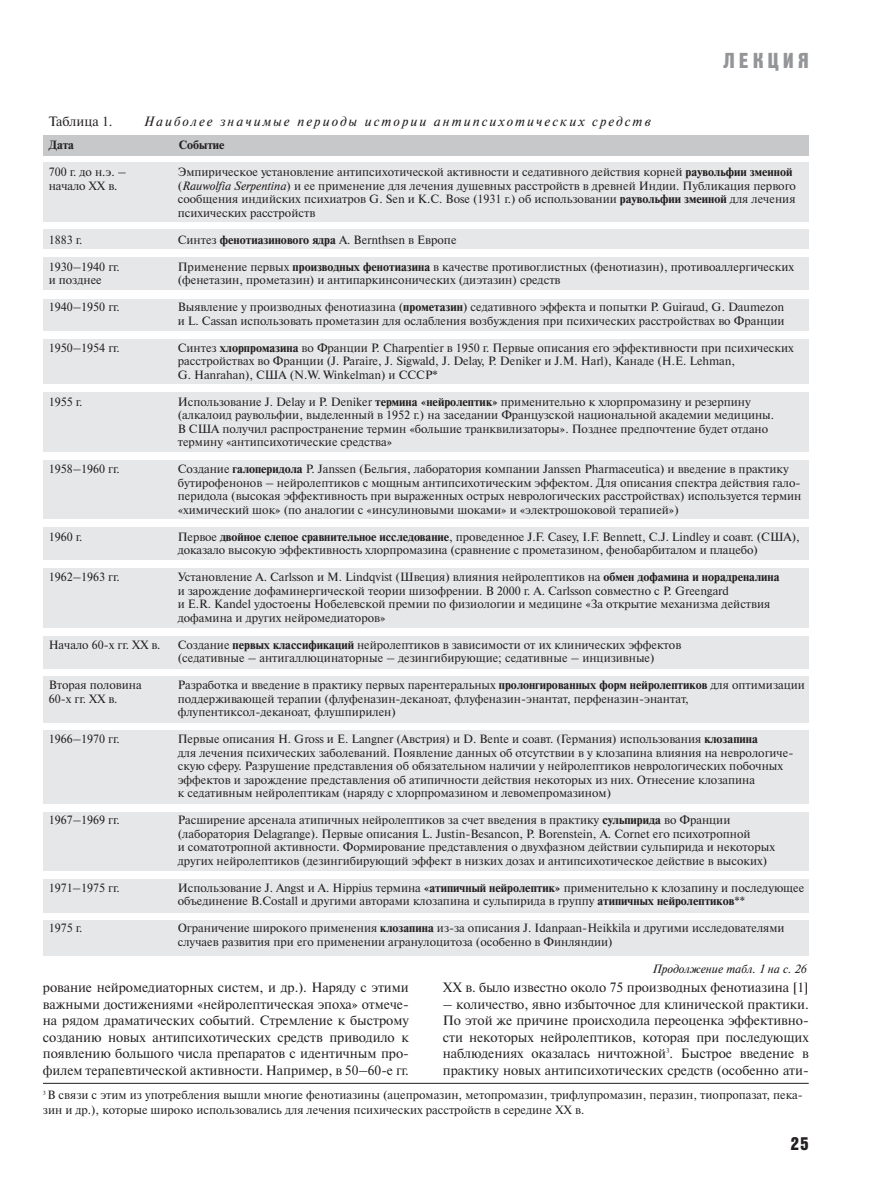
<style>
.page{position:relative;width:893px;height:1190px;background:#fff}
.page>*{position:absolute;margin:0;border:0;box-sizing:border-box;transform-origin:0 0}
.t1{font:21px "Bastion Kontrast";letter-spacing:.21em;color:#939598}
.t2{font:18px "Bastion Kontrast";color:#231f20}
.t3{font:13.5px/16.5px "Newton C";letter-spacing:-.005em;color:#231f20;text-align:justify}
.t4{font:italic 13.5px "Newton C";letter-spacing:.15em;color:#231f20}
.t5{font:12px/13.5px "Newton C";color:#231f20}
.t6{font:italic 12px "Newton C";color:#231f20}
.t7{font:700 12px "Newton C";color:#231f20}
.s1{font-weight:700}
.s2{font-style:italic}
</style>
<div class="page">
<div style="left:43px;top:135px;width:765px;height:21px;background:#c6c8ca"></div>
<div style="left:43px;top:163px;width:765px;height:59px;background:#e6e7e8"></div>
<div style="left:43px;top:230px;width:765px;height:19px;background:#e6e7e8"></div>
<div style="left:43px;top:257px;width:765px;height:33px;background:#e6e7e8"></div>
<div style="left:43px;top:298px;width:765px;height:32px;background:#e6e7e8"></div>
<div style="left:43px;top:339px;width:765px;height:45px;background:#e6e7e8"></div>
<div style="left:43px;top:392px;width:765px;height:60px;background:#e6e7e8"></div>
<div style="left:43px;top:460px;width:765px;height:59px;background:#e6e7e8"></div>
<div style="left:43px;top:528px;width:765px;height:32px;background:#e6e7e8"></div>
<div style="left:43px;top:568px;width:765px;height:60px;background:#e6e7e8"></div>
<div style="left:43px;top:636px;width:765px;height:33px;background:#e6e7e8"></div>
<div style="left:43px;top:676px;width:765px;height:47px;background:#e6e7e8"></div>
<div style="left:43px;top:730px;width:765px;height:74px;background:#e6e7e8"></div>
<div style="left:43px;top:812px;width:765px;height:58px;background:#e6e7e8"></div>
<div style="left:43px;top:878px;width:765px;height:34px;background:#e6e7e8"></div>
<div style="left:43px;top:920px;width:765px;height:36px;background:#e6e7e8"></div>
<hr style="left:43px;top:1083px;width:765px;height:1px;background:#231f20">
<h1 class="t1" style="left:723px;top:53px;width:87px">ЛЕКЦИЯ</h1>
<p class="t3" style="left:49px;top:114px;width:65px">Таблица 1.</p>
<p class="t4" style="left:144px;top:116px;width:508px">Наиболее значимые периоды истории антипсихотических средств</p>
<p class="t7" style="left:49px;top:140px;width:27px">Дата</p>
<p class="t7" style="left:179px;top:140px;width:47px">Событие</p>
<p class="t5" style="left:49px;top:166px;width:79px">700 г. до н.э. – начало XX в.</p>
<p class="t5" style="left:178px;top:166px;width:619px">Эмпирическое установление антипсихотической активности и седативного действия корней <span class="s1">раувольфии змеиной </span>(<span class="s2">Rauwolfia Serpentina</span>) и ее применение для лечения душевных расстройств в древней Индии. Публикация первого сообщения индийских психиатров G. Sen и K.C. Bose (1931 г.) об использовании <span class="s1">раувольфии змеиной</span> для лечения психических расстройств</p>
<p class="t5" style="left:178px;top:234px;width:280px">Синтез <span class="s1">фенотиазинового ядра</span> A. Bernthsen в Европе</p>
<p class="t5" style="left:178px;top:261px;width:618px">Применение первых <span class="s1">производных фенотиазина</span> в качестве противоглистных (фенотиазин), противоаллергических (фенетазин, прометазин) и антипаркинсонических (диэтазин) средств</p>
<p class="t5" style="left:178px;top:301px;width:608px">Выявление у производных фенотиазина (<span class="s1">прометазин</span>) седативного эффекта и попытки P. Guiraud, G. Daumezon и L. Cassan использовать прометазин для ослабления возбуждения при психических расстройствах во Франции</p>
<p class="t5" style="left:178px;top:342px;width:617px">Синтез <span class="s1">хлорпромазина</span> во Франции P. Charpentier в 1950 г. Первые описания его эффективности при психических расстройствах во Франции (J. Paraire, J. Sigwald, J. Delay, P. Deniker и J.M. Harl), Канаде (H.E. Lehman,<br>G. Hanrahan), США (N.W. Winkelman) и СССР*</p>
<p class="t5" style="left:178px;top:396px;width:598px">Использование J. Delay и P. Deniker <span class="s1">термина «нейролептик»</span> применительно к хлорпромазину и резерпину (алкалоид раувольфии, выделенный в 1952 г.) на заседании Французской национальной академии медицины.<br>В США получил распространение термин «большие транквилизаторы». Позднее предпочтение будет отдано термину «антипсихотические средства»</p>
<p class="t5" style="left:178px;top:463px;width:625px">Создание <span class="s1">галоперидола</span> P. Janssen (Бельгия, лаборатория компании Janssen Pharmaceutica) и введение в практику бутирофенонов – нейролептиков с мощным антипсихотическим эффектом. Для описания спектра действия гало&shy;перидола (высокая эффективность при выраженных острых неврологических расстройствах) используется термин «химический шок» (по аналогии с «инсулиновыми шоками» и «электрошоковой терапией»)</p>
<p class="t5" style="left:178px;top:531px;width:623px">Первое <span class="s1">двойное слепое сравнительное исследование</span>, проведенное J.F. Casey, I.F. Bennett, C.J. Lindley и соавт. (США), доказало высокую эффективность хлорпромазина (сравнение с прометазином, фенобарбиталом и плацебо)</p>
<p class="t5" style="left:178px;top:571px;width:603px">Установление A. Carlsson и M. Lindqvist (Швеция) влияния нейролептиков на <span class="s1">обмен дофамина и норадреналина </span>и зарождение дофаминергической теории шизофрении. В 2000 г. A. Carlsson совместно с P. Greengard<br>и E.R. Kandel удостоены Нобелевской премии по физиологии и медицине «За открытие механизма действия дофамина и других нейромедиаторов»</p>
<p class="t5" style="left:178px;top:639px;width:505px">Создание <span class="s1">первых классификаций</span> нейролептиков в зависимости от их клинических эффектов (седативные – антигаллюцинаторные – дезингибирующие; седативные – инцизивные)</p>
<p class="t5" style="left:178px;top:679px;width:628px">Разработка и введение в практику первых парентеральных <span class="s1">пролонгированных форм нейролептиков</span> для оптимизации поддерживающей терапии (флуфеназин-деканоат, флуфеназин-энантат, перфеназин-энантат, флупентиксол-деканоат, флушпирилен)</p>
<p class="t5" style="left:178px;top:733px;width:617px">Первые описания H. Gross и E. Langner (Австрия) и D. Bente и соавт. (Германия) использования <span class="s1">клозапина<br></span>для лечения психических заболеваний. Появление данных об отсутствии в у клозапина влияния на неврологиче&shy;скую сферу. Разрушение представления об обязательном наличии у нейролептиков неврологических побочных эффектов и зарождение представления об атипичности действия некоторых из них. Отнесение клозапина<br>к седативным нейролептикам (наряду с хлорпромазином и левомепромазином)</p>
<p class="t5" style="left:178px;top:814px;width:598px">Расширение арсенала атипичных нейролептиков за счет введения в практику <span class="s1">сульпирида</span> во Франции (лаборатория Delagrange). Первые описания L. Justin-Besanсon, P. Borenstein, A. Cornet его психотропной<br>и соматотропной активности. Формирование представления о двухфазном действии сульпирида и некоторых других нейролептиков (дезингибирующий эффект в низких дозах и антипсихотическое действие в высоких)</p>
<p class="t5" style="left:178px;top:882px;width:628px">Использование J. Angst и A. Hippius термина <span class="s1">«атипичный нейролептик»</span> применительно к клозапину и последующее объединение В.Costall и другими авторами клозапина и сульпирида в группу <span class="s1">атипичных нейролептиков</span>**</p>
<p class="t5" style="left:178px;top:922px;width:608px">Ограничение широкого применения <span class="s1">клозапина</span> из-за описания J. Idanpaan-Heikkila и другими исследователями случаев развития при его применении агранулоцитоза (особенно в Финляндии)</p>
<p class="t6" style="left:652px;top:964px;width:156px">Продолжение табл. 1 на с. 26</p>
<p class="t5" style="left:49px;top:234px;width:35px">1883 г.</p>
<p class="t5" style="left:49px;top:261px;width:73px">1930–1940 гг. и позднее</p>
<p class="t5" style="left:49px;top:301px;width:73px">1940–1950 гг.</p>
<p class="t5" style="left:49px;top:342px;width:73px">1950–1954 гг.</p>
<p class="t5" style="left:49px;top:396px;width:35px">1955 г.</p>
<p class="t5" style="left:49px;top:463px;width:73px">1958–1960 гг.</p>
<p class="t5" style="left:49px;top:531px;width:35px">1960 г.</p>
<p class="t5" style="left:49px;top:571px;width:73px">1962–1963 гг.</p>
<p class="t5" style="left:49px;top:639px;width:113px">Начало 60-х гг. XX в.</p>
<p class="t5" style="left:49px;top:679px;width:94px">Вторая половина<br>60-х гг. XX в.</p>
<p class="t5" style="left:49px;top:733px;width:73px">1966–1970 гг.</p>
<p class="t5" style="left:49px;top:814px;width:72px">1967–1969 гг.</p>
<p class="t5" style="left:49px;top:882px;width:72px">1971–1975 гг.</p>
<p class="t5" style="left:49px;top:922px;width:35px">1975 г.</p>
<p class="t3" style="left:43px;top:980px;width:367px">рование нейромедиаторных систем, и др.). Наряду с этими важными достижениями «нейролептическая эпоха» отмече&shy;на рядом драматических событий. Стремление к быстрому созданию новых антипсихотических средств приводило к появлению большого числа препаратов с идентичным про&shy;филем терапевтической активности. Например, в 50–60-е гг.</p>
<p class="t3" style="left:443px;top:980px;width:367px">XX в. было известно около 75 производных фенотиазина [1]</p>
<p class="t3" style="left:443px;top:997px;width:367px">– количество, явно избыточное для клинической практики.<br>По этой же причине происходила переоценка эффективно&shy;сти некоторых нейролептиков, которая при последующих наблюдениях оказалась ничтожной<sup>3</sup>. Быстрое введение в практику новых антипсихотических средств (особенно ати-</p>
<p class="t5" style="left:43px;top:1088px;width:761px;line-height:15px"><sup>3</sup> В связи с этим из употребления вышли многие фенотиазины (ацепромазин, метопромазин, трифлупромазин, перазин, тиопропазат, пека&shy;зин и др.), которые широко использовались для лечения психических расстройств в середине XX в.</p>
<h2 class="t2" style="left:790px;top:1137px;width:19px">25</h2>
</div>
